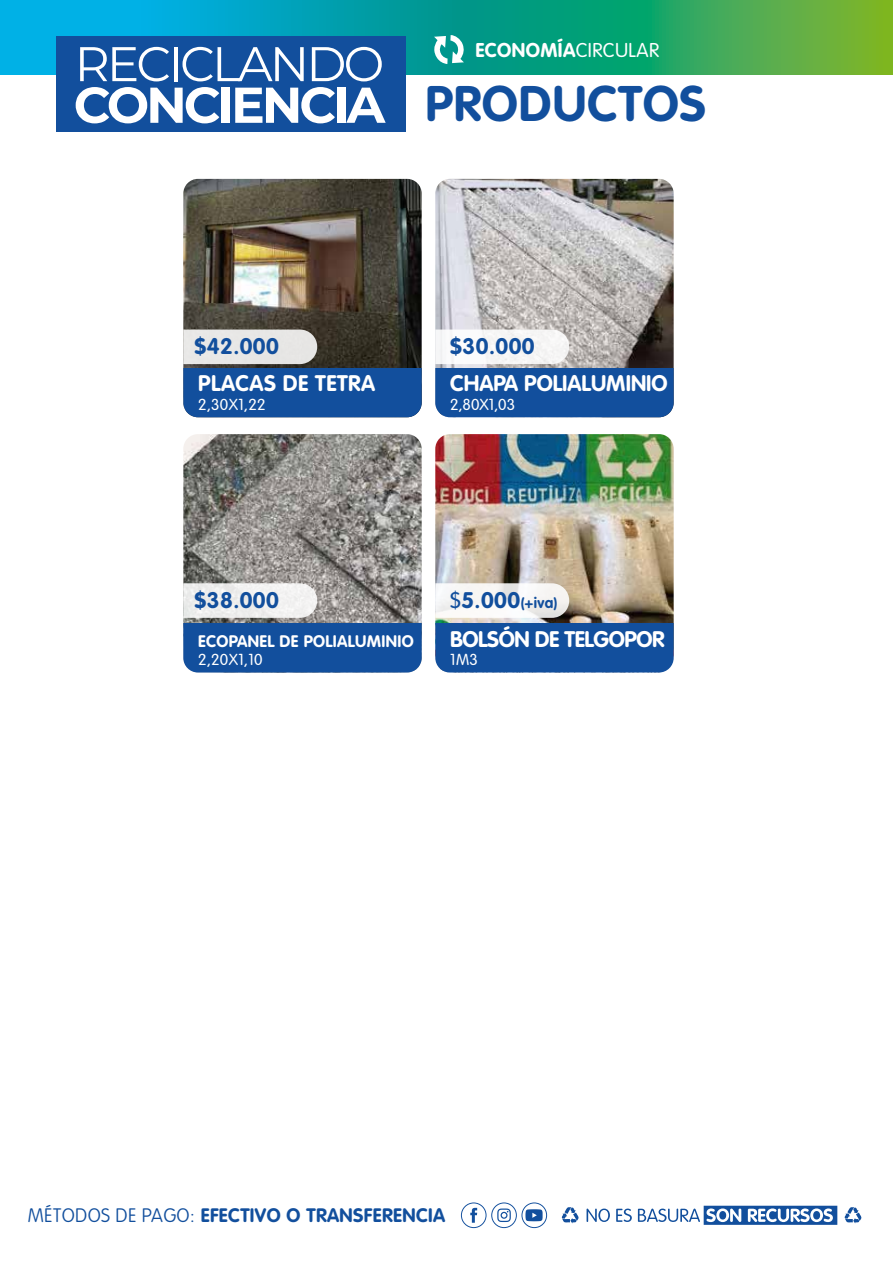
<style>
.page{position:relative;width:893px;height:1263px;background:#fff}
.page>*{position:absolute;margin:0;border:0;box-sizing:border-box;transform-origin:0 0}
.t1{font:700 49.2px "VAG Rounded Std";letter-spacing:.02em;color:#124f9d}
.t2{font:700 22.2px "VAG Rounded Std";letter-spacing:.02em;color:#124f9d}
.t3{font:700 22.2px "VAG Rounded Std";color:#fff}
.t4{font:700 22.2px "VAG Rounded Std";letter-spacing:-.02em;color:#fff}
.t5{font:700 22.2px "VAG Rounded Std";letter-spacing:.02em;color:#fff}
.t6{font:700 19.65px "VAG Rounded Std";letter-spacing:.02em;color:#fff}
.t7{font:700 19.2px "VAG Rounded Std";letter-spacing:.02em;color:#124f9d}
.t8{font:700 16.5px "VAG Rounded Std";letter-spacing:.02em;color:#fff}
.t9{font:300 15.75px "VAG Rounded Std";letter-spacing:.02em;color:#fff}
.t10{font:700 15px "VAG Rounded Std";color:#124f9d}
.s1{font-weight:300}
.s2{font-weight:300;font-size:22.2px}
.s3{font-size:22.2px}
.s4{font-weight:100}
</style>
<div class="page">
<img style="left:183px;top:179px;width:239px;height:189px">
<div style="left:183px;top:368px;width:239px;height:49px;background:#124f9d"></div>
<img style="left:435px;top:179px;width:239px;height:189px">
<div style="left:435px;top:368px;width:239px;height:49px;background:#124f9d"></div>
<img style="left:183px;top:434px;width:239px;height:189px">
<div style="left:183px;top:623px;width:239px;height:49px;background:#124f9d"></div>
<img style="left:435px;top:434px;width:239px;height:189px">
<div style="left:435px;top:623px;width:239px;height:49px;background:#124f9d"></div>
<svg style="left:0;top:0;width:893px;height:75px;background:#1da687"></svg>
<div style="left:56px;top:36px;width:349px;height:95px;background:#124f9d"></div>
<svg style="left:80px;top:47px;width:89px;height:34px"></svg>
<hr style="left:174px;top:47px;width:3px;height:34px;background:#fff">
<svg style="left:182px;top:47px;width:122px;height:34px"></svg>
<svg style="left:312px;top:47px;width:70px;height:34px"></svg>
<svg style="left:76px;top:87px;width:143px;height:36px"></svg>
<div style="left:222px;top:88px;width:8px;height:35px;background:#fff"></div>
<svg style="left:235px;top:87px;width:100px;height:36px"></svg>
<div style="left:337px;top:88px;width:8px;height:35px;background:#fff"></div>
<svg style="left:346px;top:88px;width:40px;height:35px"></svg>
<svg style="left:433px;top:35px;width:32px;height:29px"></svg>
<svg style="left:561px;top:1207px;width:18px;height:16px"></svg>
<svg style="left:844px;top:1207px;width:17px;height:16px"></svg>
<svg style="left:587px;top:1208px;width:23px;height:14px"></svg>
<svg style="left:616px;top:1208px;width:16px;height:14px"></svg>
<svg style="left:638px;top:1206px;width:199px;height:19px"></svg>
<svg style="left:461px;top:1202px;width:86px;height:26px"></svg>
<div style="left:435px;top:330px;width:134px;height:34px;background:#f7f6f6"></div>
<div style="left:183px;top:330px;width:134px;height:34px;background:#e7e7e6"></div>
<svg style="left:435px;top:583px;width:134px;height:35px"></svg>
<svg style="left:183px;top:583px;width:134px;height:35px"></svg>
<p class="t6" style="left:475px;top:39px;width:185px">ECONOMÍA<span class="s1">CIRCULAR</span></p>
<h1 class="t1" style="left:426px;top:74px;width:282px">PRODUCTOS</h1>
<p class="t2" style="left:194px;top:333px;width:86px">$42.000</p>
<p class="t2" style="left:450px;top:333px;width:86px">$30.000</p>
<p class="t5" style="left:198px;top:371px;width:178px">PLACAS DE TETRA</p>
<p class="t9" style="left:198px;top:395px;width:69px">2,30X1,22</p>
<p class="t3" style="left:450px;top:371px;width:219px">CHAPA POLIALUMINIO</p>
<p class="t9" style="left:450px;top:395px;width:66px">2,80X1,03</p>
<p class="t2" style="left:194px;top:587px;width:86px">$38.000</p>
<p class="t8" style="left:198px;top:631px;width:217px">ECOPANEL DE POLIALUMINIO</p>
<p class="t9" style="left:198px;top:650px;width:66px">2,20X1,10</p>
<p class="t10" style="left:450px;top:593px;width:109px"><span class="s2">$</span><span class="s3">5.000</span>(+iva)</p>
<p class="t4" style="left:450px;top:626px;width:216px">BOLSÓN DE TELGOPOR</p>
<p class="t9" style="left:450px;top:650px;width:29px">1M3</p>
<p class="t7" style="left:28px;top:1204px;width:419px"><span class="s4">MÉTODOS DE PAGO:</span> EFECTIVO O TRANSFERENCIA</p>
</div>
